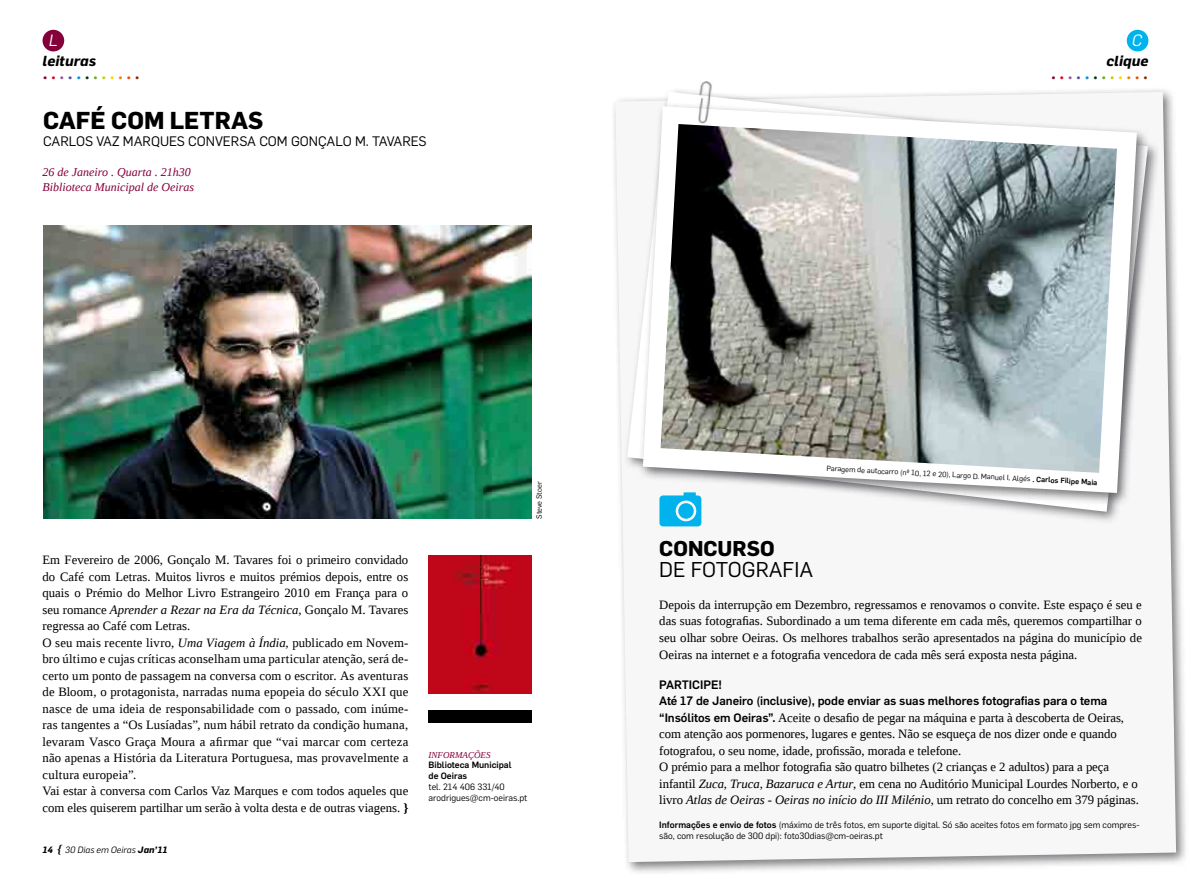
<style>
.page{position:relative;width:1191px;height:885px;background:#fff}
.page>*{position:absolute;margin:0;border:0;box-sizing:border-box;transform-origin:0 0}
.t1{font:700 24px "Flama";color:#000}
.t2{font:21px "Flama";color:#000}
.t3{font:700 21px "Flama";color:#000}
.t4{font:italic 16.05px "Flama";color:#fff}
.t5{font:14.25px "Flama";color:#85003b}
.t6{font:italic 700 14.25px "Flama";letter-spacing:.01em;color:#000}
.t7{font:13.5px "Flama";color:#000}
.t8{font:12.75px/16.5px "Liberation Serif";color:#000}
.t9{font:500 12px/16.5px "Flama";letter-spacing:-.005em;color:#000}
.t10{font:italic 12px/14.4px "Liberation Serif";color:#85003b}
.t11{font:9px/10.8px "Flama";color:#000}
.t12{font:500 9px/10.8px "Flama";color:#000}
.t13{font:italic 9px "Flama";letter-spacing:.005em;color:#000}
.t14{font:italic 9px "Liberation Serif";color:#85003b}
.t15{font:7.5px "Flama";letter-spacing:-.005em;color:#000}
.s1{color:#db0026}
.s2{color:#97579f}
.s3{color:#56499a}
.s4{color:#0090d8}
.s5{color:#003813}
.s6{color:#60af20}
.s7{color:#c0d000}
.s8{color:#ffd500}
.s9{color:#ef7d00}
.s10{color:#ea4f00}
.s11{color:#872a00}
.s12{font-style:italic}
.s13{font-weight:700}
.s14{font-family:"Liberation Serif";font-weight:700;font-size:12px}
.s15{font-weight:500}
.s16{font-family:"Flama";font-weight:500;font-size:12px}
</style>
<div class="page">
<div style="left:1126px;top:30px;width:22px;height:21px;background:#00b3ed;border-radius:50%"></div>
<div style="left:610px;top:87px;width:578px;height:787px;background:#504f53;opacity:.75"></div>
<svg style="left:615px;top:92px;width:561px;height:770px"></svg>
<div style="left:622px;top:86px;width:538px;height:437px;background:#504f53;opacity:.75"></div>
<svg style="left:627px;top:92px;width:521px;height:419px"></svg>
<div style="left:637px;top:101px;width:512px;height:404px;background:#504f53;opacity:.75"></div>
<svg style="left:643px;top:106px;width:493px;height:387px"></svg>
<img style="left:660px;top:124px;width:457px;height:349px">
<img style="left:697px;top:81px;width:16px;height:44px">
<div style="left:43px;top:30px;width:21px;height:21px;background:#85003b;border-radius:50%"></div>
<img style="left:43px;top:226px;width:488px;height:292px">
<img style="left:429px;top:555px;width:102px;height:138px">
<div style="left:428px;top:709px;width:104px;height:13px;background:#000"></div>
<svg style="left:659px;top:492px;width:42px;height:34px"></svg>
<div style="left:678px;top:503px;width:15px;height:15px;background:#00b3ed;border-radius:50%"></div>
<p class="t4" style="left:49px;top:30px;width:10px">L</p>
<p class="t5" style="left:43px;top:68px;width:99px">•<span class="s1">•</span><span class="s2">•</span><span class="s3">•</span><span class="s4">•</span><span class="s5">•</span><span class="s6">•</span><span class="s7">•</span><span class="s8">•</span><span class="s9">•</span><span class="s10">•</span><span class="s11">•</span></p>
<h1 class="t1" style="left:43px;top:103px;width:222px">CAFÉ COM LETRAS</h1>
<p class="t7" style="left:43px;top:132px;width:385px">CARLOS VAZ MARQUES CONVERSA COM GONÇALO M. TAVARES</p>
<p class="t10" style="left:43px;top:165px;width:153px">26 de Janeiro . Quarta . 21h30<br>Biblioteca Municipal de Oeiras</p>
<p class="t6" style="left:43px;top:51px;width:55px">leituras</p>
<p class="t8" style="left:43px;top:551px;width:367px">Em Fevereiro de 2006, Gonçalo M. Tavares foi o primeiro convidado do Café com Letras. Muitos livros e muitos prémios depois, entre os quais o Prémio do Melhor Livro Estrangeiro 2010 em França para o seu romance <span class="s12">Aprender a Rezar na Era da Técnica</span>, Gonçalo M. Tavares regressa ao Café com Letras.<br>O seu mais recente livro, <span class="s12">Uma Viagem à Índia</span>, publicado em Novem&shy;bro último e cujas críticas aconselham uma particular atenção, será de&shy;certo um ponto de passagem na conversa com o escritor. As aventuras de Bloom, o protagonista, narradas numa epopeia do século XXI que nasce de uma ideia de responsabilidade com o passado, com inúme&shy;ras tangentes a “Os Lusíadas”, num hábil retrato da condição humana, levaram Vasco Graça Moura a afirmar que “vai marcar com certeza não apenas a História da Literatura Portuguesa, mas provavelmente a cultura europeia”.<br>Vai estar à conversa com Carlos Vaz Marques e com todos aqueles que com eles quiserem partilhar um serão à volta desta e de outras viagens. <span class="s13">}</span></p>
<p class="t13" style="left:43px;top:843px;width:126px"><span class="s13">14</span> <span class="s14">{</span> 30 Dias em Oeiras <span class="s13">Jan’11</span></p>
<p class="t15" style="left:534px;top:519px;width:39px;rotate:-90deg">Steve Stoer</p>
<p class="t14" style="left:428px;top:748px;width:63px">INFORMAÇÕES</p>
<p class="t12" style="left:428px;top:759px;width:84px">Biblioteca Municipal de Oeiras</p>
<p class="t11" style="left:428px;top:780px;width:100px">tel. 214 406 331/40 arodrigues@cm-oeiras.pt</p>
<p class="t4" style="left:1131px;top:30px;width:12px">C</p>
<p class="t5" style="left:1050px;top:68px;width:99px">•<span class="s1">•</span><span class="s2">•</span><span class="s3">•</span><span class="s4">•</span><span class="s5">•</span><span class="s6">•</span><span class="s7">•</span><span class="s8">•</span><span class="s9">•</span><span class="s10">•</span><span class="s11">•</span></p>
<p class="t6" style="left:1106px;top:51px;width:44px">clique</p>
<p class="t15" style="left:827px;top:463px;width:273px;rotate:3deg">Paragem de autocarro (nº 10, 12 e 20), Largo D. Manuel I, Algés <span class="s15">. Carlos Filipe Maia</span></p>
<h2 class="t3" style="left:659px;top:532px;width:117px">CONCURSO</h2>
<h2 class="t2" style="left:659px;top:554px;width:155px">DE FOTOGRAFIA</h2>
<p class="t8" style="left:659px;top:596px;width:484px;text-align:justify">Depois da interrupção em Dezembro, regressamos e renovamos o convite. Este espaço é seu e das suas fotografias. Subordinado a um tema diferente em cada mês, queremos compartilhar o seu olhar sobre Oeiras. Os melhores trabalhos serão apresentados na página do município de Oeiras na internet e a fotografia vencedora de cada mês será exposta nesta página.</p>
<p class="t9" style="left:659px;top:675px;width:449px">PARTICIPE!<br>Até 17 de Janeiro (inclusive), pode enviar as suas melhores fotografias para o tema</p>
<p class="t8" style="left:659px;top:709px;width:481px"><span class="s16">“Insólitos em Oeiras”.</span> Aceite o desafio de pegar na máquina e parta à descoberta de Oeiras, com atenção aos pormenores, lugares e gentes. Não se esqueça de nos dizer onde e quando fotografou, o seu nome, idade, profissão, morada e telefone.<br>O prémio para a melhor fotografia são quatro bilhetes (2 crianças e 2 adultos) para a peça infantil <span class="s12">Zuca, Truca, Bazaruca e Artur</span>, em cena no Auditório Municipal Lourdes Norberto, e o livro <span class="s12">Atlas de Oeiras - Oeiras no início do III Milénio</span>, um retrato do concelho em 379 páginas.</p>
<p class="t11" style="left:659px;top:819px;width:482px"><span class="s15">Informações e envio de fotos</span> (máximo de três fotos, em suporte digital. Só são aceites fotos em formato jpg sem compres&shy;são, com resolução de 300 dpi): foto30dias@cm-oeiras.pt</p>
</div>
